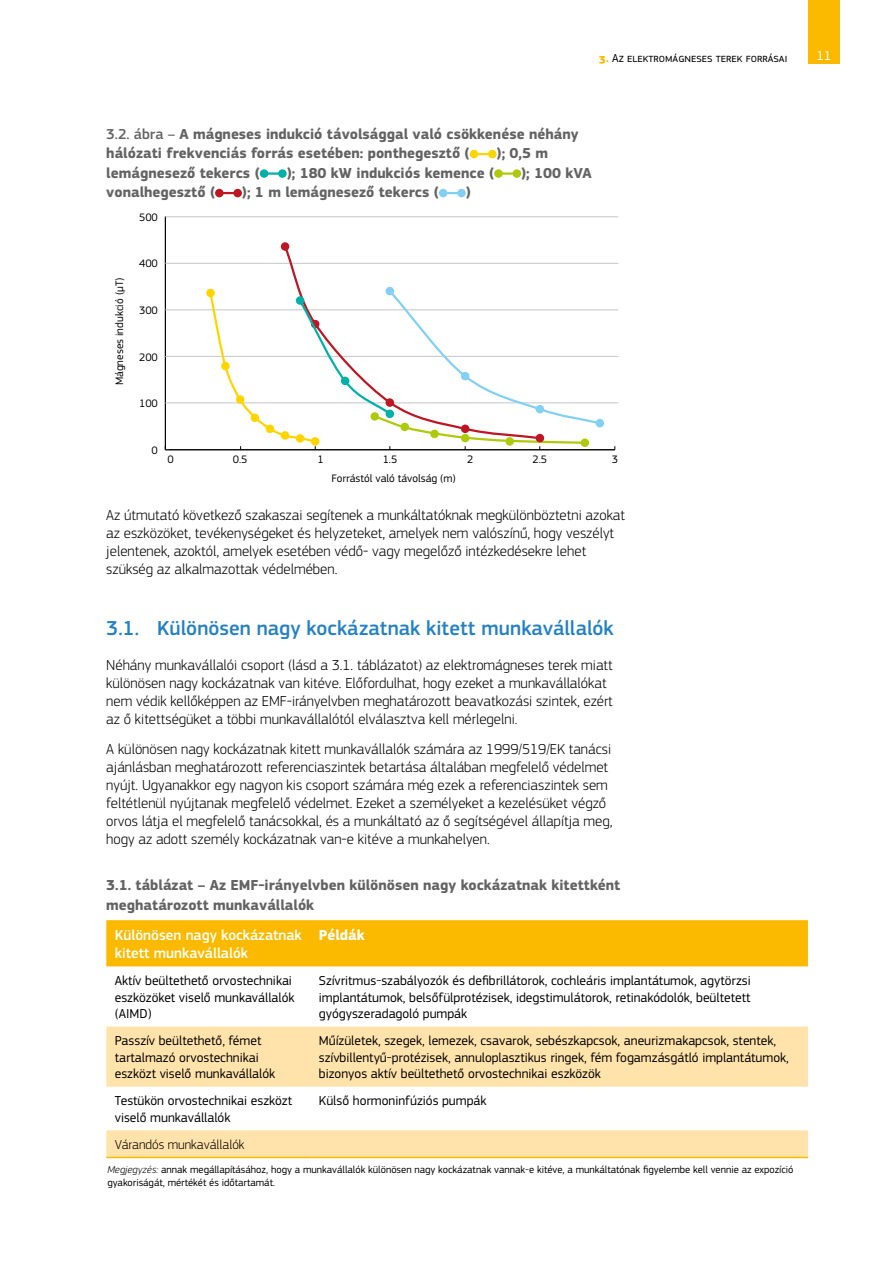
<style>
.page{position:relative;width:893px;height:1263px;background:#fff}
.page>*{position:absolute;margin:0;border:0;box-sizing:border-box;transform-origin:0 0}
.t1{font:500 21px "EC Square Sans Pro";color:#2581c4}
.t2{font:300 15px/18px "EC Square Sans Pro";color:#000}
.t3{font:700 15px/19.5px "EC Square Sans Pro";color:#646363}
.t4{font:500 15px/18px "EC Square Sans Pro";color:#fff}
.t5{font:700 15px "EC Square Sans Pro";color:#fff}
.t6{font:13.5px/16.5px "EC Square Sans Pro";color:#000}
.t7{font:300 13.5px "EC Square Sans Pro";color:#000}
.t8{font:13.5px "EC Square Sans Pro";color:#fff}
.t9{font:12px "EC Square Sans Pro";color:#000}
.t10{font:11.25px "EC Square Sans Pro";color:#000}
.t11{font:10.5px/12.6px "EC Square Sans Pro";color:#000}
.s1{font-weight:700;color:#fbba00}
.s2{font-weight:500}
.s3{font-weight:300;font-style:italic}
</style>
<div class="page">
<div style="left:808px;top:0;width:32px;height:64px;background:#fbba00"></div>
<div style="left:470px;top:150px;width:8px;height:8px;background:#ffd500;border-radius:50%"></div>
<div style="left:488px;top:150px;width:9px;height:8px;background:#ffd500;border-radius:50%"></div>
<svg style="left:478px;top:153px;width:10px;height:2px"></svg>
<div style="left:260px;top:169px;width:8px;height:9px;background:#00b1aa;border-radius:50%"></div>
<div style="left:278px;top:169px;width:9px;height:9px;background:#00b1aa;border-radius:50%"></div>
<hr style="left:264px;top:172px;width:18px;height:3px;background:#00b1aa">
<div style="left:494px;top:169px;width:9px;height:9px;background:#afca0b;border-radius:50%"></div>
<div style="left:513px;top:169px;width:8px;height:9px;background:#afca0b;border-radius:50%"></div>
<hr style="left:498px;top:172px;width:19px;height:3px;background:#afca0b">
<div style="left:215px;top:189px;width:9px;height:8px;background:#be1622;border-radius:50%"></div>
<div style="left:233px;top:189px;width:9px;height:8px;background:#be1622;border-radius:50%"></div>
<svg style="left:224px;top:192px;width:9px;height:2px"></svg>
<div style="left:439px;top:189px;width:8px;height:8px;background:#83d0f5;border-radius:50%"></div>
<div style="left:457px;top:189px;width:9px;height:8px;background:#83d0f5;border-radius:50%"></div>
<svg style="left:447px;top:192px;width:10px;height:2px"></svg>
<svg style="left:166px;top:217px;width:449px;height:209px"></svg>
<hr style="left:165px;top:216px;width:1px;height:234px;background:#000">
<hr style="left:165px;top:402px;width:453px;height:1px;background:#c6c6c6">
<hr style="left:165px;top:356px;width:453px;height:1px;background:#c6c6c6">
<hr style="left:165px;top:309px;width:453px;height:1px;background:#c6c6c6">
<hr style="left:165px;top:263px;width:453px;height:1px;background:#c6c6c6">
<hr style="left:165px;top:216px;width:453px;height:1px;background:#c6c6c6">
<hr style="left:165px;top:449px;width:450px;height:1px;background:#000">
<svg style="left:282px;top:244px;width:260px;height:44px"></svg>
<div style="left:281px;top:242px;width:8px;height:9px;background:#be1622;border-radius:50%"></div>
<svg style="left:208px;top:288px;width:395px;height:162px"></svg>
<div style="left:206px;top:289px;width:9px;height:8px;background:#ffd500;border-radius:50%"></div>
<div style="left:386px;top:287px;width:8px;height:8px;background:#83d0f5;border-radius:50%"></div>
<div style="left:461px;top:372px;width:8px;height:8px;background:#83d0f5;border-radius:50%"></div>
<div style="left:536px;top:405px;width:8px;height:8px;background:#83d0f5;border-radius:50%"></div>
<div style="left:596px;top:419px;width:8px;height:8px;background:#83d0f5;border-radius:50%"></div>
<div style="left:296px;top:296px;width:8px;height:9px;background:#00b1aa;border-radius:50%"></div>
<div style="left:341px;top:377px;width:8px;height:8px;background:#00b1aa;border-radius:50%"></div>
<div style="left:386px;top:410px;width:8px;height:8px;background:#00b1aa;border-radius:50%"></div>
<div style="left:370px;top:412px;width:9px;height:9px;background:#afca0b;border-radius:50%"></div>
<div style="left:400px;top:423px;width:9px;height:8px;background:#afca0b;border-radius:50%"></div>
<div style="left:430px;top:430px;width:9px;height:8px;background:#afca0b;border-radius:50%"></div>
<div style="left:461px;top:434px;width:8px;height:8px;background:#afca0b;border-radius:50%"></div>
<div style="left:505px;top:437px;width:9px;height:9px;background:#afca0b;border-radius:50%"></div>
<div style="left:581px;top:438px;width:8px;height:9px;background:#afca0b;border-radius:50%"></div>
<div style="left:221px;top:362px;width:9px;height:8px;background:#ffd500;border-radius:50%"></div>
<div style="left:236px;top:395px;width:8px;height:9px;background:#ffd500;border-radius:50%"></div>
<div style="left:251px;top:413px;width:8px;height:9px;background:#ffd500;border-radius:50%"></div>
<div style="left:266px;top:425px;width:8px;height:8px;background:#ffd500;border-radius:50%"></div>
<div style="left:281px;top:431px;width:8px;height:9px;background:#ffd500;border-radius:50%"></div>
<div style="left:296px;top:434px;width:8px;height:9px;background:#ffd500;border-radius:50%"></div>
<div style="left:311px;top:437px;width:8px;height:9px;background:#ffd500;border-radius:50%"></div>
<div style="left:106px;top:920px;width:702px;height:46px;background:#fbba00"></div>
<svg style="left:106px;top:1026px;width:702px;height:131px;fill:#ffe3ab"></svg>
<hr style="left:106px;top:1157px;width:204px;height:1px;background:#fbba00">
<hr style="left:310px;top:1157px;width:498px;height:1px;background:#fbba00">
<p class="t9" style="left:599px;top:51px;width:190px"><span class="s1">3.</span> Az elektromágneses terek forrásai</p>
<p class="t8" style="left:816px;top:47px;width:17px">11</p>
<p class="t3" style="left:106px;top:125px;width:474px"><span class="s2">3.2. ábra –</span> A mágneses indukció távolsággal való csökkenése néhány hálózati frekvenciás forrás esetében: ponthegesztő (</p>
<p class="t3" style="left:497px;top:144px;width:53px">); 0,5 m</p>
<p class="t3" style="left:106px;top:164px;width:155px">lemágnesező tekercs (</p>
<p class="t3" style="left:287px;top:164px;width:209px">); 180 kW indukciós kemence (</p>
<p class="t3" style="left:521px;top:164px;width:72px">); 100 kVA</p>
<p class="t3" style="left:106px;top:183px;width:110px">vonalhegesztő (</p>
<p class="t3" style="left:242px;top:183px;width:198px">); 1 m lemágnesező tekercs (</p>
<p class="t3" style="left:466px;top:183px;width:7px">)</p>
<p class="t10" style="left:139px;top:210px;width:20px">500</p>
<p class="t10" style="left:113px;top:385px;width:109px;rotate:-90deg">Mágneses indukció (µT)</p>
<p class="t10" style="left:139px;top:257px;width:20px">400</p>
<p class="t10" style="left:139px;top:304px;width:20px">300</p>
<p class="t10" style="left:139px;top:350px;width:20px">200</p>
<p class="t10" style="left:139px;top:397px;width:20px">100</p>
<p class="t10" style="left:152px;top:444px;width:8px">0</p>
<p class="t10" style="left:168px;top:452px;width:8px">0</p>
<p class="t10" style="left:233px;top:452px;width:16px">0.5</p>
<p class="t10" style="left:317px;top:452px;width:8px">1</p>
<p class="t10" style="left:383px;top:452px;width:16px">1.5</p>
<p class="t10" style="left:467px;top:452px;width:8px">2</p>
<p class="t10" style="left:532px;top:452px;width:16px">2.5</p>
<p class="t10" style="left:612px;top:452px;width:8px">3</p>
<p class="t10" style="left:331px;top:472px;width:126px">Forrástól való távolság (m)</p>
<p class="t2" style="left:106px;top:506px;width:520px">Az útmutató következő szakaszai segítenek a munkáltatóknak megkülönböztetni azokat az eszközöket, tevékenységeket és helyzeteket, amelyek nem valószínű, hogy veszélyt jelentenek, azoktól, amelyek esetében védő- vagy megelőző intézkedésekre lehet szükség az alkalmazottak védelmében.</p>
<h1 class="t1" style="left:106px;top:615px;width:509px">3.1. Különösen nagy kockázatnak kitett munkavállalók</h1>
<p class="t2" style="left:106px;top:656px;width:508px">Néhány munkavállalói csoport (lásd a 3.1. táblázatot) az elektromágneses terek miatt különösen nagy kockázatnak van kitéve. Előfordulhat, hogy ezeket a munkavállalókat nem védik kellőképpen az EMF-irányelvben meghatározott beavatkozási szintek, ezért az ő kitettségüket a többi munkavállalótól elválasztva kell mérlegelni.</p>
<p class="t2" style="left:106px;top:740px;width:508px">A különösen nagy kockázatnak kitett munkavállalók számára az 1999/519/EK tanácsi ajánlásban meghatározott referenciaszintek betartása általában megfelelő védelmet nyújt. Ugyanakkor egy nagyon kis csoport számára még ezek a referenciaszintek sem feltétlenül nyújtanak megfelelő védelmet. Ezeket a személyeket a kezelésüket végző orvos látja el megfelelő tanácsokkal, és a munkáltató az ő segítségével állapítja meg, hogy az adott személy kockázatnak van-e kitéve a munkahelyen.</p>
<p class="t3" style="left:106px;top:876px;width:515px">3.1. táblázat – Az EMF-irányelvben különösen nagy kockázatnak kitettként meghatározott munkavállalók</p>
<p class="t4" style="left:115px;top:926px;width:188px">Különösen nagy kockázatnak kitett munkavállalók</p>
<p class="t5" style="left:319px;top:926px;width:47px">Példák</p>
<p class="t6" style="left:115px;top:972px;width:181px">Aktív beültethető orvostechnikai eszközöket viselő munkavállalók (AIMD)</p>
<p class="t6" style="left:319px;top:972px;width:433px;text-align:justify">Szívritmus-szabályozók és defibrillátorok, cochleáris implantátumok, agytörzsi implantátumok, belsőfülprotézisek, idegstimulátorok, retinakódolók, beültetett gyógyszeradagoló pumpák</p>
<p class="t6" style="left:115px;top:1032px;width:162px">Passzív beültethető, fémet tartalmazó orvostechnikai eszközt viselő munkavállalók</p>
<p class="t6" style="left:319px;top:1032px;width:471px">Műízületek, szegek, lemezek, csavarok, sebészkapcsok, aneurizmakapcsok, stentek, szívbillentyű-protézisek, annuloplasztikus ringek, fém fogamzásgátló implantátumok, bizonyos aktív beültethető orvostechnikai eszközök</p>
<p class="t6" style="left:115px;top:1093px;width:179px">Testükön orvostechnikai eszközt viselő munkavállalók</p>
<p class="t6" style="left:319px;top:1093px;width:169px">Külső hormoninfúziós pumpák</p>
<p class="t7" style="left:115px;top:1136px;width:131px">Várandós munkavállalók</p>
<p class="t11" style="left:107px;top:1163px;width:687px"><span class="s3">Megjegyzés:</span> annak megállapításához, hogy a munkavállalók különösen nagy kockázatnak vannak-e kitéve, a munkáltatónak figyelembe kell vennie az expozíció gyakoriságát, mértékét és időtartamát.</p>
</div>
